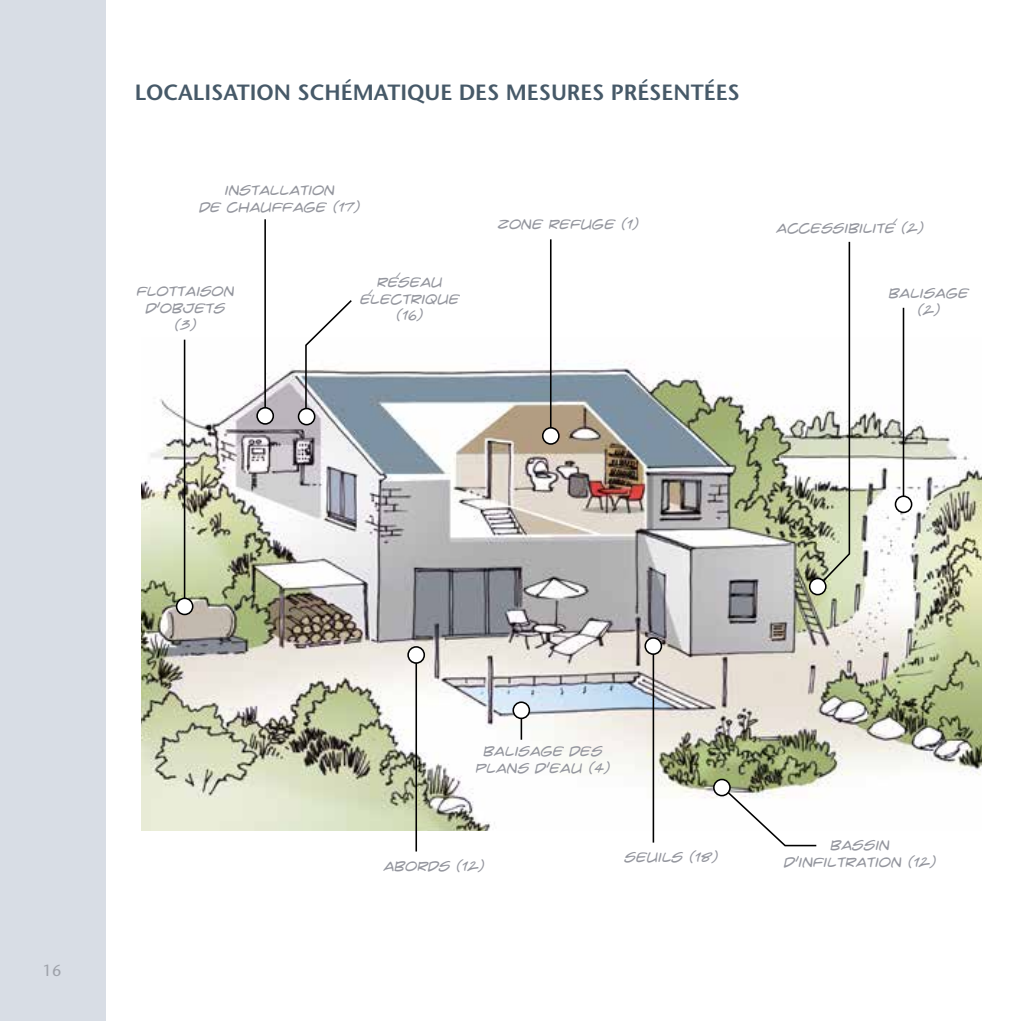
<style>
.page{position:relative;width:1021px;height:1021px;background:#fff}
.page>*{position:absolute;margin:0;border:0;box-sizing:border-box;transform-origin:0 0}
.t1{font:600 22px "Stone Sans Std";color:#465968}
.t2{font:500 16px "Stone Sans Std";color:#9ea2aa}
.t3{font:14px/16.8px "Crime Fighter BB";color:#94969e;text-align:center}
</style>
<div class="page">
<div style="left:0;top:0;width:106px;height:1020px;background:#d8dde5"></div>
<img style="left:142px;top:338px;width:839px;height:492px">
<svg style="left:721px;top:785px;width:96px;height:62px"></svg>
<hr style="left:415px;top:654px;width:2px;height:197px;background:#000">
<hr style="left:652px;top:645px;width:2px;height:197px;background:#000">
<hr style="left:520px;top:709px;width:2px;height:30px;background:#000">
<hr style="left:264px;top:219px;width:2px;height:197px;background:#000">
<hr style="left:550px;top:239px;width:1px;height:197px;background:#000">
<hr style="left:902px;top:308px;width:2px;height:197px;background:#000">
<hr style="left:184px;top:339px;width:1px;height:268px;background:#000">
<div style="left:713px;top:779px;width:17px;height:16px;background:#fff;border-radius:50%"></div>
<div style="left:713px;top:778px;width:17px;height:18px;border:2px solid #000;border-radius:50%"></div>
<div style="left:408px;top:647px;width:16px;height:16px;background:#fff;border-radius:50%"></div>
<div style="left:407px;top:646px;width:18px;height:17px;border:2px solid #000;border-radius:50%"></div>
<div style="left:645px;top:638px;width:16px;height:16px;background:#fff;border-radius:50%"></div>
<div style="left:644px;top:637px;width:18px;height:18px;border:2px solid #000;border-radius:50%"></div>
<div style="left:513px;top:702px;width:16px;height:16px;background:#fff;border-radius:50%"></div>
<div style="left:512px;top:701px;width:18px;height:18px;border:2px solid #000;border-radius:50%"></div>
<div style="left:257px;top:408px;width:16px;height:16px;background:#fff;border-radius:50%"></div>
<div style="left:256px;top:407px;width:18px;height:17px;border:2px solid #000;border-radius:50%"></div>
<div style="left:542px;top:428px;width:17px;height:16px;background:#fff;border-radius:50%"></div>
<div style="left:542px;top:427px;width:17px;height:18px;border:2px solid #000;border-radius:50%"></div>
<div style="left:895px;top:496px;width:16px;height:16px;background:#fff;border-radius:50%"></div>
<div style="left:894px;top:495px;width:18px;height:18px;border:2px solid #000;border-radius:50%"></div>
<div style="left:176px;top:598px;width:17px;height:16px;background:#fff;border-radius:50%"></div>
<div style="left:176px;top:597px;width:17px;height:18px;border:2px solid #000;border-radius:50%"></div>
<svg style="left:304px;top:300px;width:49px;height:118px"></svg>
<svg style="left:816px;top:241px;width:35px;height:346px"></svg>
<div style="left:298px;top:408px;width:17px;height:16px;background:#fff;border-radius:50%"></div>
<div style="left:298px;top:408px;width:17px;height:17px;border:2px solid #000;border-radius:50%"></div>
<div style="left:809px;top:578px;width:16px;height:16px;background:#fff;border-radius:50%"></div>
<div style="left:808px;top:577px;width:18px;height:18px;border:2px solid #000;border-radius:50%"></div>
<h1 class="t1" style="left:135px;top:79px;width:606px">LOCALISATION SCHÉMATIQUE DES MESURES PRÉSENTÉES</h1>
<p class="t3" style="left:199px;top:182px;width:162px">INSTALLATION<br>DE CHAUFFAGE (17)</p>
<p class="t3" style="left:136px;top:283px;width:99px">FLOTTAISON<br>D’OBJETS (3)</p>
<p class="t3" style="left:359px;top:274px;width:101px">RE<sup>’</sup>SEAU<br>E<sup>’</sup>LECTRIQUE (16)</p>
<p class="t3" style="left:497px;top:215px;width:143px">ZONE REFUGE (1)</p>
<p class="t3" style="left:775px;top:220px;width:149px">ACCESSIBILITE<sup>’</sup> (2)</p>
<p class="t3" style="left:887px;top:285px;width:82px">BALISAGE (2)</p>
<p class="t2" style="left:43px;top:960px;width:20px">16</p>
<p class="t3" style="left:475px;top:743px;width:136px">BALISAGE DES<br>PLANS D’EAU (4)</p>
<p class="t3" style="left:383px;top:858px;width:102px">ABORDS (12)</p>
<p class="t3" style="left:829px;top:837px;width:61px">BASSIN</p>
<p class="t3" style="left:623px;top:849px;width:95px">SEUILS (18)</p>
<p class="t3" style="left:783px;top:854px;width:153px">D’INFILTRATION (12)</p>
</div>
